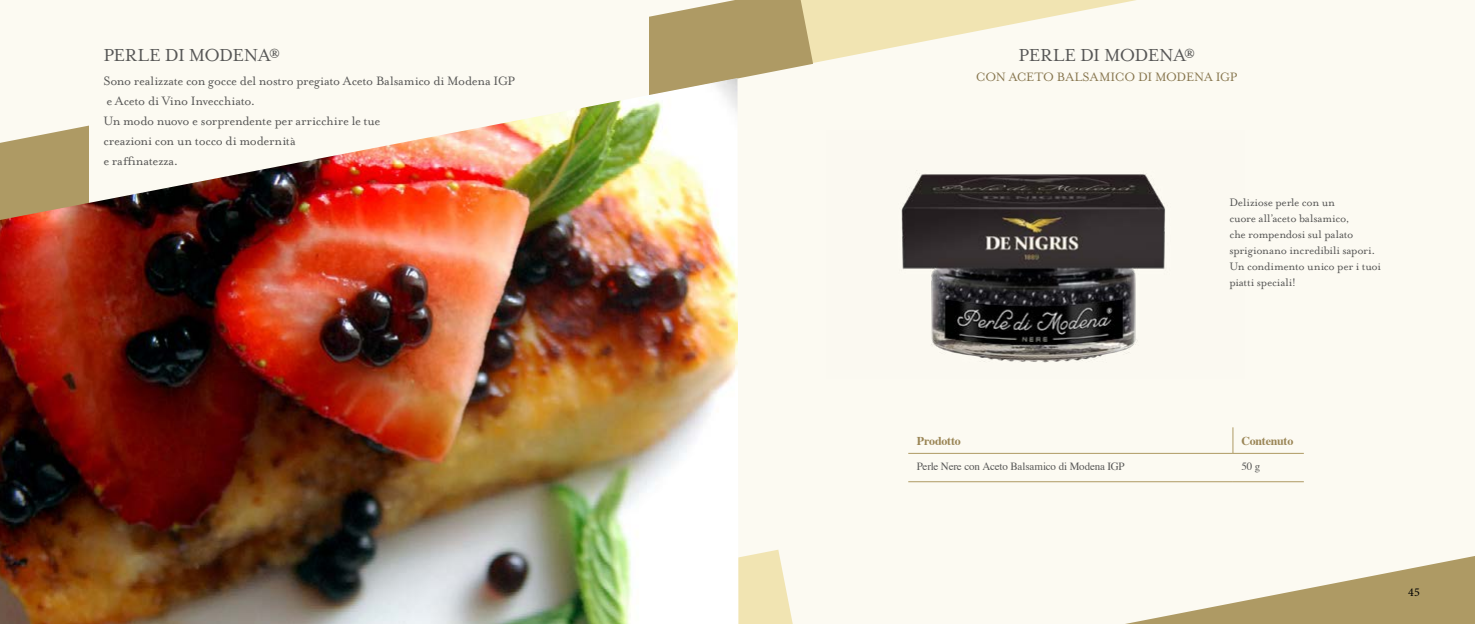
<style>
.page{position:relative;width:1475px;height:624px;background:#fff}
.page>*{position:absolute;margin:0;border:0;box-sizing:border-box;transform-origin:0 0}
.t1{font:20px "Mrs Eaves OT";letter-spacing:-.025em;color:#575756}
.t2{font:14px/20px "Mrs Eaves OT";letter-spacing:-.02em;color:#575756}
.t3{font:14px "Mrs Eaves OT";letter-spacing:-.015em;color:#87764e}
.t4{font:12.5px/16px "Mrs Eaves OT";letter-spacing:-.02em;color:#575756}
.t5{font:700 12px "Times";letter-spacing:-.02em;color:#9a8555}
.t6{font:12px "Minion Pro";color:#000}
.t7{font:11px "Times";letter-spacing:-.015em;color:#575756}
</style>
<div class="page">
<div style="left:0;top:0;width:1474px;height:624px;background:#fcfaf2"></div>
<svg style="left:1125px;top:556px;width:349px;height:68px"></svg>
<svg style="left:738px;top:549px;width:55px;height:75px;fill:#f1e4b2"></svg>
<svg style="left:813px;top:0;width:323px;height:63px"></svg>
<svg style="left:649px;top:0;width:164px;height:79px;background:#b7a674"></svg>
<img style="left:0;top:78px;width:738px;height:546px">
<img style="left:901px;top:170px;width:264px;height:193px">
<hr style="left:908px;top:481px;width:324px;height:1px;background:#ae9a64">
<hr style="left:1232px;top:481px;width:71px;height:1px;background:#ae9a64">
<svg style="left:1232px;top:427px;width:1px;height:26px"></svg>
<hr style="left:908px;top:453px;width:324px;height:1px;background:#ae9a64">
<hr style="left:1232px;top:453px;width:71px;height:1px;background:#ae9a64">
<h1 class="t1" style="left:103px;top:44px;width:178px">PERLE DI MODENA®</h1>
<p class="t2" style="left:103px;top:71px;width:413px">Sono realizzate con gocce del nostro pregiato Aceto Balsamico di Modena IGP e Aceto di Vino Invecchiato.<br>Un modo nuovo e sorprendente per arricchire le tue<br>creazioni con un tocco di modernità<br>e raffinatezza.</p>
<h1 class="t1" style="left:1018px;top:44px;width:178px">PERLE DI MODENA®</h1>
<p class="t3" style="left:975px;top:69px;width:263px">CON ACETO BALSAMICO DI MODENA IGP</p>
<p class="t4" style="left:1229px;top:194px;width:153px">Deliziose perle con un<br>cuore all’aceto balsamico,<br>che rompendosi sul palato sprigionano incredibili sapori.<br>Un condimento unico per i tuoi piatti speciali!</p>
<p class="t5" style="left:916px;top:429px;width:46px">Prodotto</p>
<p class="t5" style="left:1241px;top:429px;width:54px">Contenuto</p>
<p class="t7" style="left:916px;top:456px;width:209px">Perle Nere con Aceto Balsamico di Modena IGP</p>
<p class="t7" style="left:1241px;top:456px;width:20px">50 g</p>
<p class="t6" style="left:1407px;top:584px;width:13px">45</p>
</div>
